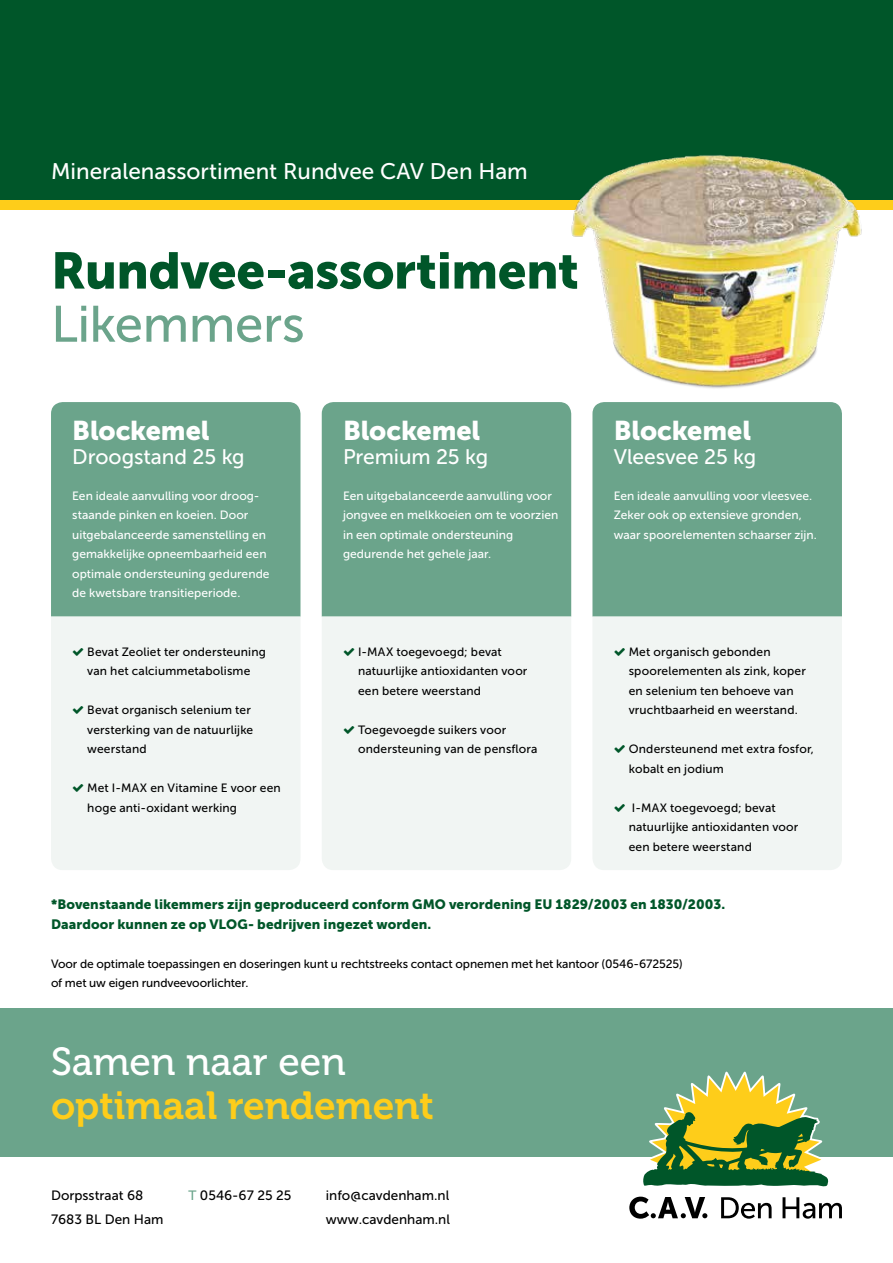
<style>
.page{position:relative;width:893px;height:1263px;background:#fff}
.page>*{position:absolute;margin:0;border:0;box-sizing:border-box;transform-origin:0 0}
.t1{font:51px "Museo Sans 900";letter-spacing:-.01em;color:#005629}
.t2{font:51px "Museo Sans 500";letter-spacing:-.01em;color:#6ba48b}
.t3{font:39px "Museo 700";color:#fecd1a}
.t4{font:39px "Museo 500";color:#fff}
.t5{font:27px "Museo Sans 900";color:#fff}
.t6{font:22.5px "Museo Sans 500";color:#fff}
.t7{font:21px "Museo Sans 500";letter-spacing:-.005em;color:#fff}
.t8{font:13.5px/19.5px "Museo Sans 900";letter-spacing:.01em;color:#005629}
.t9{font:13.5px/24px "Museo Sans 500";color:#000}
.t10{font:12px/19.5px "Museo Sans 500";letter-spacing:.01em;color:#000}
.t11{font:12px/19.5px "Museo Sans 500";letter-spacing:.005em;color:#fff}
.s1{color:#6ba48b}
</style>
<div class="page">
<div style="left:0;top:0;width:893px;height:200px;background:#005629"></div>
<div style="left:0;top:200px;width:893px;height:9px;background:#fecd1a"></div>
<div style="left:51px;top:402px;width:249px;height:215px;background:#6ba48b"></div>
<div style="left:322px;top:402px;width:249px;height:215px;background:#6ba48b"></div>
<div style="left:592px;top:402px;width:250px;height:215px;background:#6ba48b"></div>
<div style="left:51px;top:617px;width:249px;height:253px;background:#f1f5f3"></div>
<div style="left:322px;top:617px;width:249px;height:253px;background:#f1f5f3"></div>
<div style="left:593px;top:617px;width:249px;height:253px;background:#f1f5f3"></div>
<img style="left:557px;top:154px;width:311px;height:235px">
<div style="left:0;top:1008px;width:893px;height:149px;background:#6ba48b"></div>
<svg style="left:643px;top:1071px;width:186px;height:116px"></svg>
<svg style="left:721px;top:1197px;width:51px;height:22px"></svg>
<svg style="left:782px;top:1197px;width:60px;height:22px"></svg>
<svg style="left:629px;top:1196px;width:78px;height:23px"></svg>
<svg style="left:73px;top:647px;width:10px;height:8px"></svg>
<svg style="left:73px;top:706px;width:10px;height:8px"></svg>
<svg style="left:73px;top:784px;width:10px;height:8px"></svg>
<svg style="left:344px;top:647px;width:10px;height:8px"></svg>
<svg style="left:344px;top:725px;width:10px;height:8px"></svg>
<svg style="left:615px;top:647px;width:10px;height:8px"></svg>
<svg style="left:615px;top:745px;width:10px;height:8px"></svg>
<svg style="left:615px;top:803px;width:10px;height:8px"></svg>
<h3 class="t6" style="left:51px;top:159px;width:478px">Mineralenassortiment Rundvee CAV Den Ham</h3>
<h1 class="t1" style="left:51px;top:242px;width:529px">Rundvee-assortiment</h1>
<h1 class="t2" style="left:51px;top:296px;width:255px">Likemmers</h1>
<h3 class="t5" style="left:72px;top:415px;width:139px">Blockemel</h3>
<h3 class="t7" style="left:72px;top:446px;width:174px">Droogstand 25 kg</h3>
<h3 class="t5" style="left:343px;top:415px;width:139px">Blockemel</h3>
<h3 class="t7" style="left:343px;top:446px;width:147px">Premium 25 kg</h3>
<h3 class="t5" style="left:614px;top:415px;width:139px">Blockemel</h3>
<h3 class="t7" style="left:614px;top:446px;width:144px">Vleesvee 25 kg</h3>
<p class="t11" style="left:72px;top:486px;width:199px">Een ideale aanvulling voor droog&shy;staande pinken en koeien. Door uitgebalanceerde samenstelling en gemakkelijke opneembaarheid een optimale ondersteuning gedurende de kwetsbare transitieperiode.</p>
<p class="t11" style="left:343px;top:486px;width:217px">Een uitgebalanceerde aanvulling voor jongvee en melkkoeien om te voorzien in een optimale ondersteuning gedurende het gehele jaar.</p>
<p class="t11" style="left:614px;top:486px;width:205px">Een ideale aanvulling voor vleesvee.<br>Zeker ook op extensieve gronden, waar spoorelementen schaarser zijn.</p>
<p class="t10" style="left:87px;top:642px;width:180px">Bevat Zeoliet ter ondersteuning van het calciummetabolisme</p>
<p class="t10" style="left:87px;top:700px;width:167px">Bevat organisch selenium ter versterking van de natuurlijke weerstand</p>
<p class="t10" style="left:87px;top:778px;width:195px">Met I-MAX en Vitamine E voor een hoge anti-oxidant werking</p>
<p class="t10" style="left:358px;top:642px;width:171px">I-MAX toegevoegd; bevat natuurlijke antioxidanten voor een betere weerstand</p>
<p class="t10" style="left:358px;top:720px;width:181px">Toegevoegde suikers voor ondersteuning van de pensflora</p>
<p class="t10" style="left:629px;top:642px;width:179px">Met organisch gebonden spoorelementen als zink, koper en selenium ten behoeve van vruchtbaarheid en weerstand.</p>
<p class="t10" style="left:629px;top:739px;width:187px">Ondersteunend met extra fosfor, kobalt en jodium</p>
<p class="t10" style="left:629px;top:798px;width:171px">I-MAX toegevoegd; bevat natuurlijke antioxidanten voor een betere weerstand</p>
<p class="t8" style="left:51px;top:894px;width:676px">*Bovenstaande likemmers zijn geproduceerd conform GMO verordening EU 1829/2003 en 1830/2003.<br>Daardoor kunnen ze op VLOG- bedrijven ingezet worden.</p>
<p class="t10" style="left:51px;top:954px;width:633px">Voor de optimale toepassingen en doseringen kunt u rechtstreeks contact opnemen met het kantoor (0546-672525) of met uw eigen rundveevoorlichter.</p>
<h2 class="t4" style="left:51px;top:1040px;width:296px">Samen naar een</h2>
<h2 class="t3" style="left:51px;top:1083px;width:384px">optimaal rendement</h2>
<p class="t9" style="left:51px;top:1184px;width:114px">Dorpsstraat 68<br>7683 BL Den Ham</p>
<p class="t9" style="left:188px;top:1184px;width:104px"><span class="s1">T</span> 0546-67 25 25</p>
<p class="t9" style="left:326px;top:1184px;width:125px">info@cavdenham.nl www.cavdenham.nl</p>
</div>
